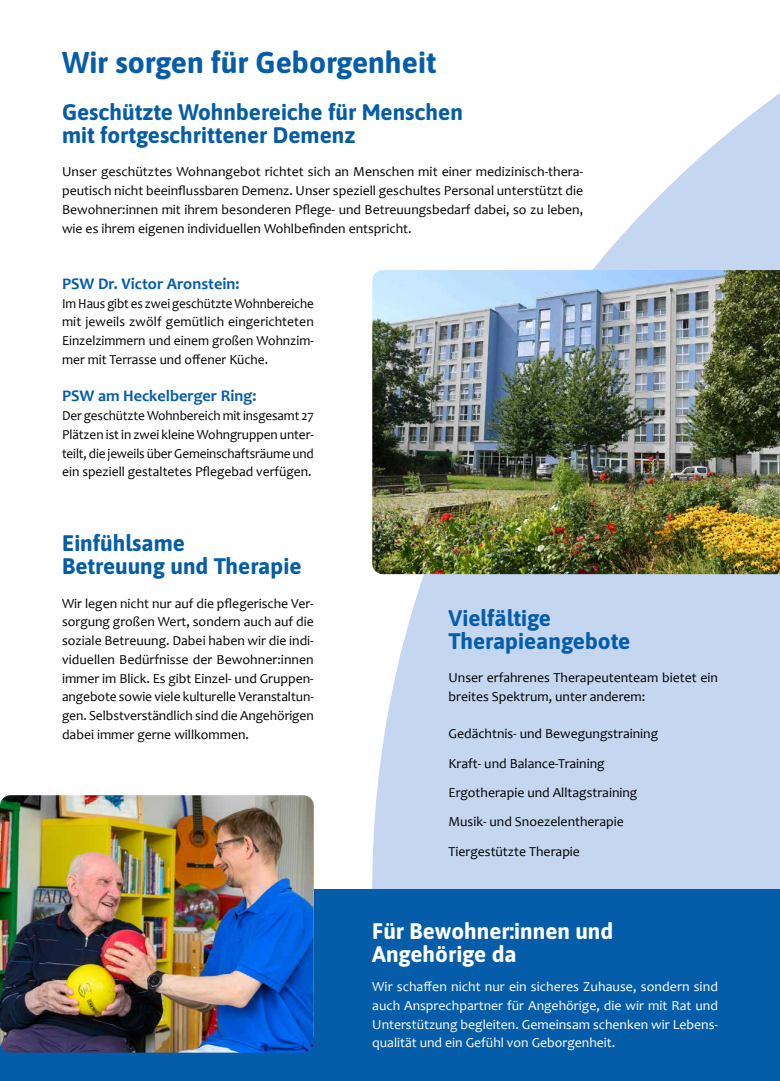
<style>
.page{position:relative;width:780px;height:1081px;background:#fff}
.page>*{position:absolute;margin:0;border:0;box-sizing:border-box;transform-origin:0 0}
.t1{font:700 30px "Asap";color:#055da9}
.t2{font:700 22.5px/22.5px "Asap";color:#055da9}
.t3{font:700 22.5px/22.5px "Asap";color:#fff}
.t4{font:700 16.25px "Candara";color:#055da9}
.t5{font:13.75px/18.8px "Candara";color:#000;text-align:justify}
.t6{font:13.75px/18.8px "Candara";color:#fff;text-align:justify}
.t7{font:13.75px/18.8px "Candara";color:#000;text-align:justify;scale:.96 1}
.t8{font:13.75px/18.8px "Candara";color:#000;text-align:justify;scale:.95 1}
</style>
<div class="page">
<svg style="left:372px;top:93px;width:408px;height:796px;fill:#c4d6f0"></svg>
<div style="left:0;top:889px;width:780px;height:192px;background:#055da9"></div>
<img style="left:372px;top:270px;width:408px;height:304px">
<img style="left:0;top:795px;width:314px;height:257px">
<h1 class="t1" style="left:62px;top:41px;width:376px">Wir sorgen für Geborgenheit</h1>
<h2 class="t2" style="left:62px;top:99px;width:402px">Geschützte Wohnbereiche für Menschen mit fortgeschrittener Demenz</h2>
<p class="t5" style="left:62px;top:162px;width:522px">Unser geschütztes Wohnangebot richtet sich an Menschen mit einer medizinisch-thera&shy;peutisch nicht beeinflussbaren Demenz. Unser speziell geschultes Personal unterstützt die Bewohner:innen mit ihrem besonderen Pflege- und Betreuungsbedarf dabei, so zu leben, wie es ihrem eigenen individuellen Wohlbefinden entspricht.</p>
<p class="t4" style="left:62px;top:273px;width:179px">PSW Dr. Victor Aronstein:</p>
<p class="t8" style="left:62px;top:294px;width:266px">Im Haus gibt es zwei geschützte Wohnbereiche mit jeweils zwölf gemütlich eingerichteten Einzelzimmern und einem großen Wohnzim&shy;mer mit Terrasse und offener Küche.</p>
<p class="t4" style="left:62px;top:386px;width:196px">PSW am Heckelberger Ring:</p>
<p class="t7" style="left:62px;top:406px;width:264px">Der geschützte Wohnbereich mit insgesamt 27<br>Plätzen ist in zwei kleine Wohngruppen unter&shy;teilt, die jeweils über Gemeinschaftsräume und ein speziell gestaltetes Pflegebad verfügen.</p>
<h2 class="t2" style="left:62px;top:531px;width:241px">Einfühlsame<br>Betreuung und Therapie</h2>
<p class="t5" style="left:62px;top:594px;width:253px">Wir legen nicht nur auf die pflegerische Ver&shy;sorgung großen Wert, sondern auch auf die soziale Betreuung. Dabei haben wir die indi&shy;viduellen Bedürfnisse der Bewohner:innen immer im Blick. Es gibt Einzel- und Gruppen&shy;angebote sowie viele kulturelle Veranstaltun&shy;gen. Selbstverständlich sind die Angehörigen dabei immer gerne willkommen.</p>
<h2 class="t2" style="left:448px;top:606px;width:183px">Vielfältige<br>Therapieangebote</h2>
<p class="t5" style="left:448px;top:668px;width:271px">Unser erfahrenes Therapeutenteam bietet ein breites Spektrum, unter anderem:</p>
<p class="t5" style="left:448px;top:719px;width:211px;line-height:29.4px;text-align:left">Gedächtnis- und Bewegungstraining<br>Kraft- und Balance-Training<br>Ergotherapie und Alltagstraining<br>Musik- und Snoezelentherapie<br>Tiergestützte Therapie</p>
<h2 class="t3" style="left:372px;top:918px;width:242px">Für Bewohner:innen und<br>Angehörige da</h2>
<p class="t6" style="left:372px;top:977px;width:347px">Wir schaffen nicht nur ein sicheres Zuhause, sondern sind auch Ansprechpartner für Angehörige, die wir mit Rat und Unterstützung begleiten. Gemeinsam schenken wir Lebens&shy;qualität und ein Gefühl von Geborgenheit.</p>
</div>
